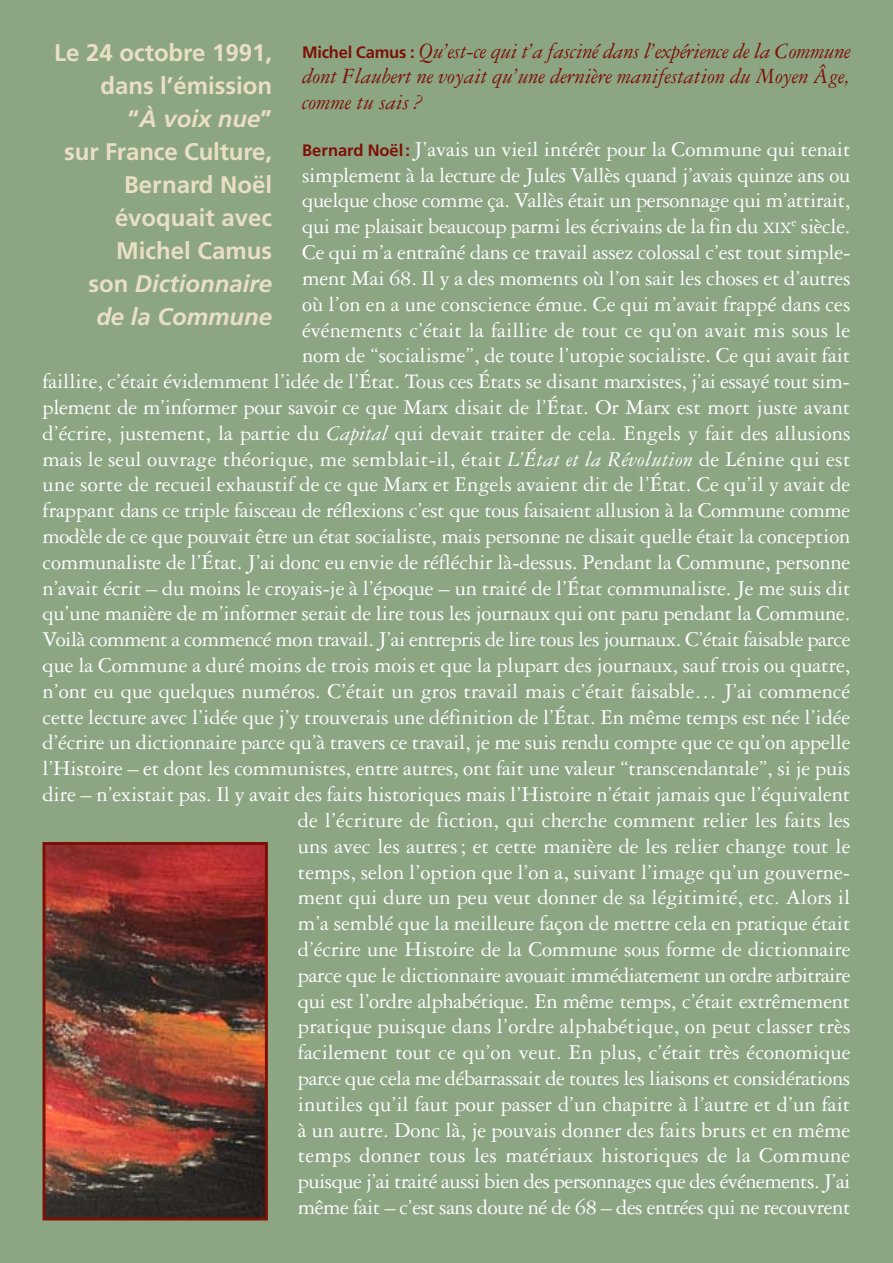
<style>
.page{position:relative;width:893px;height:1263px;background:#8ca684}
.page>*{position:absolute;margin:0;border:0;box-sizing:border-box;transform-origin:0 0}
.t1{font:700 24px/33px "Frutiger";color:#eadfc6;text-align:right}
.t2{font:italic 23.25px/25.5px "Garamond Three";color:#7d1006;text-align:justify}
.t3{font:22.5px/25.8px "Garamond Three";letter-spacing:-.005em;color:#fff;text-align:right}
.s1{font-family:"Frutiger";font-weight:700;font-style:normal;font-size:16.5px}
.s2{font-family:"Frutiger";font-weight:700;font-size:16.5px;color:#7d1006}
.s3{font-size:16.8px}
.s4{font-style:italic}
</style>
<div class="page">
<img style="left:47px;top:846px;width:217px;height:370px">
<div style="left:43px;top:842px;width:225px;height:378px;border:3px solid #7d1006"></div>
<p class="t2" style="left:302px;top:40px;width:550px"><span class="s1">Michel Camus :</span> Qu’est-ce qui t’a fasciné dans l’expérience de la Commune dont Flaubert ne voyait qu’une dernière manifestation du Moyen Âge, comme tu sais ?</p>
<p class="t3" style="left:43px;top:138px;width:810px"><span class="s2">Bernard Noël:</span> J’avais un vieil intérêt pour la Commune qui tenait<br>simplement à la lecture de Jules Vallès quand j’avais quinze ans ou<br>quelque chose comme ça. Vallès était un personnage qui m’attirait,<br>qui me plaisait beaucoup parmi les écrivains de la fin du <span class="s3">XIX</span><sup>e</sup> siècle.<br>Ce qui m’a entraîné dans ce travail assez colossal c’est tout simple -<br>ment Mai 68. Il y a des moments où l’on sait les choses et d’autres<br>où l’on en a une conscience émue. Ce qui m’avait frappé dans ces<br>événements c’était la faillite de tout ce qu’on avait mis sous le<br>nom de “socialisme”, de toute l’utopie socialiste. Ce qui avait fait<br>faillite, c’était évidemment l’idée de l’État. Tous ces États se disant marxistes, j’ai essayé tout sim&shy;plement de m’informer pour savoir ce que Marx disait de l’État. Or Marx est mort juste avant d’écrire, justement, la partie du <span class="s4">Capital</span> qui devait traiter de cela. Engels y fait des allusions mais le seul ouvrage théorique, me semblait-il, était <span class="s4">L’État et la Révolution</span> de Lénine qui est une sorte de recueil exhaustif de ce que Marx et Engels avaient dit de l’État. Ce qu’il y avait de frappant dans ce triple faisceau de réflexions c’est que tous faisaient allusion à la Commune comme modèle de ce que pouvait être un état socialiste, mais personne ne disait quelle était la conception communaliste de l’État. J’ai donc eu envie de réfléchir là-dessus. Pendant la Commune, personne n’avait écrit – du moins le croyais-je à l’époque – un traité de l’État communaliste. Je me suis dit qu’une manière de m’informer serait de lire tous les journaux qui ont paru pendant la Commune.<br>Voilà comment a commencé mon travail. J’ai entrepris de lire tous les journaux. C’était faisable parce que la Commune a duré moins de trois mois et que la plupart des journaux, sauf trois ou quatre, n’ont eu que quelques numéros. C’était un gros travail mais c’était faisable… J’ai commencé cette lecture avec l’idée que j’y trouverais une définition de l’État. En même temps est née l’idée d’écrire un dictionnaire parce qu’à travers ce travail, je me suis rendu compte que ce qu’on appelle l’Histoire – et dont les communistes, entre autres, ont fait une valeur “transcendantale”, si je puis dire – n’existait pas. Il y avait des faits historiques mais l’Histoire n’était jamais que l’équivalent de l’écriture de fiction, qui cherche comment relier les faits les<br>uns avec les autres; et cette manière de les relier change tout le<br>temps, selon l’option que l’on a, suivant l’image qu’un gouverne -<br>ment qui dure un peu veut donner de sa légitimité, etc. Alors il<br>m’a semblé que la meilleure façon de mettre cela en pratique était<br>d’écrire une Histoire de la Commune sous forme de dictionnaire<br>parce que le dictionnaire avouait immédiatement un ordre arbitraire<br>qui est l’ordre alphabétique. En même temps, c’était extrêmement<br>pratique puisque dans l’ordre alphabétique, on peut classer très<br>facilement tout ce qu’on veut. En plus, c’était très économique<br>parce que cela me débarrassait de toutes les liaisons et considérations<br>inutiles qu’il faut pour passer d’un chapitre à l’autre et d’un fait<br>à un autre. Donc là, je pouvais donner des faits bruts et en même<br>temps donner tous les matériaux historiques de la Commune<br>puisque j’ai traité aussi bien des personnages que des événements. J’ai<br>même fait – c’est sans doute né de 68 – des entrées qui ne recouvrent</p>
<p class="t1" style="left:54px;top:38px;width:220px">Le 24 octobre 1991, dans l’émission<br>“<span class="s4">À voix nue</span>”<br>sur France Culture,<br>Bernard Noël évoquait avec<br>Michel Camus<br>son <span class="s4">Dictionnaire<br>de la Commune</span></p>
</div>
